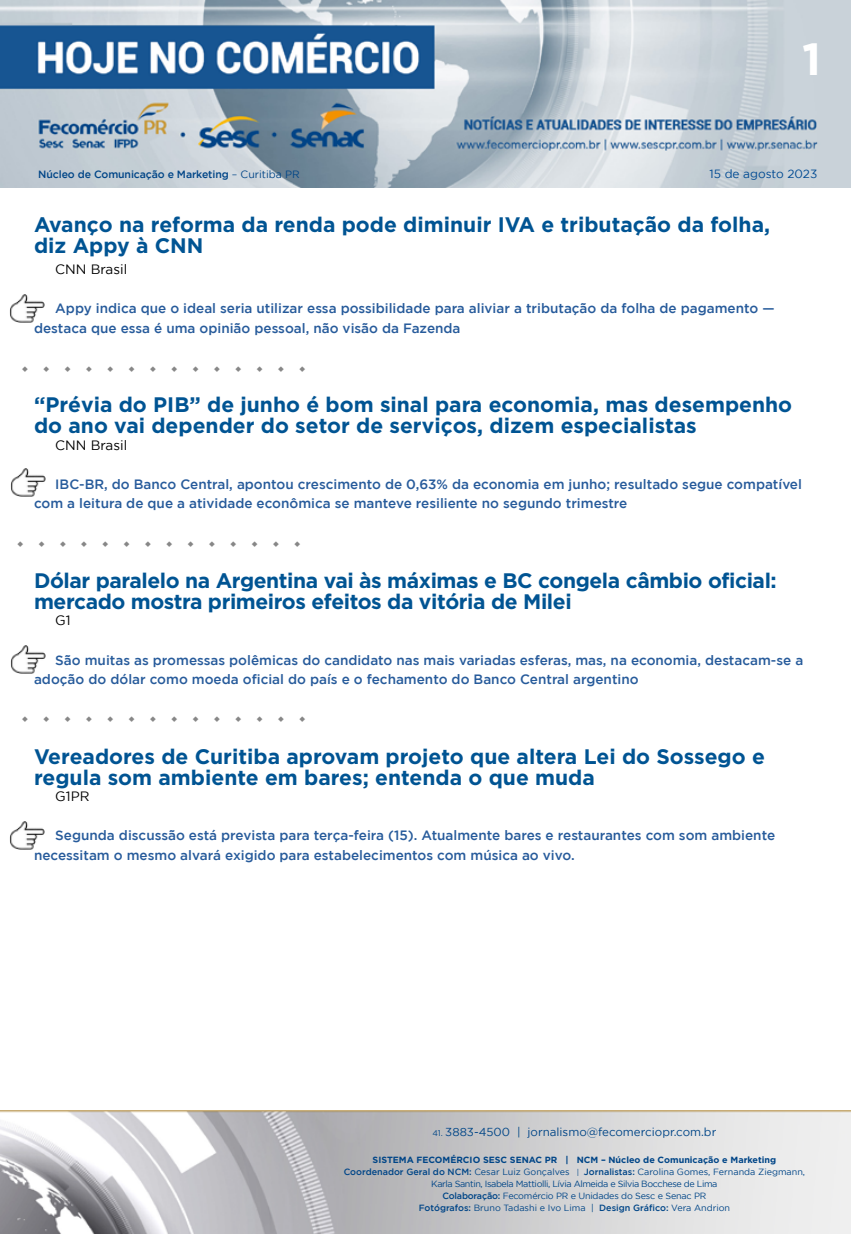
<style>
.page{position:relative;width:851px;height:1234px;background:#fff}
.page>*{position:absolute;margin:0;border:0;box-sizing:border-box;transform-origin:0 0}
.t1{font:700 45px "Gotham";color:#fff}
.t2{font:700 21px/21px "Gotham";color:#005493}
.t3{font:700 21px/21px "Gotham";letter-spacing:-.02em;color:#005493}
.t4{font:500 13.5px/19.5px "Gotham";color:#275b9b}
.t5{font:13.5px "Gotham";color:#000}
.t6{font:11.85px "Gotham";color:#004a93}
.t7{font:11.55px "Gotham";color:#004587}
.t8{font:500 10.5px "Gotham";letter-spacing:-.01em;color:#004587}
.t9{font:9px/12px "Gotham";letter-spacing:-.02em;color:#004587;text-align:center}
.s1{font-weight:400}
.s2{font-size:8.25px}
.s3{font-weight:700}
.s4{font-weight:500}
.s5{font-size:7.65px}
</style>
<div class="page">
<img style="left:0;top:0;width:850px;height:188px">
<img style="left:0;top:1110px;width:850px;height:123px">
<img style="left:11px;top:468px;width:35px;height:28px">
<img style="left:9px;top:294px;width:36px;height:28px">
<img style="left:11px;top:645px;width:35px;height:28px">
<img style="left:9px;top:821px;width:36px;height:28px">
<h1 class="t1" style="left:802px;top:33px;width:20px">1</h1>
<p class="t8" style="left:38px;top:168px;width:263px">Núcleo de Comunicação e Marketing <span class="s1">– Curitiba PR</span></p>
<p class="t6" style="left:709px;top:168px;width:109px">15 de agosto 2023</p>
<h2 class="t2" style="left:34px;top:213px;width:737px">Avanço na reforma da renda pode diminuir IVA e tributação da folha, diz Appy à CNN</h2>
<p class="t5" style="left:55px;top:262px;width:73px">CNN Brasil</p>
<p class="t4" style="left:34px;top:298px;width:742px;text-indent:21px">Appy indica que o ideal seria utilizar essa possibilidade para aliviar a tributação da folha de pagamento — destaca que essa é uma opinião pessoal, não visão da Fazenda</p>
<h2 class="t2" style="left:34px;top:394px;width:759px">“Prévia do PIB” de junho é bom sinal para economia, mas desempenho do ano vai depender do setor de serviços, dizem especialistas</h2>
<p class="t5" style="left:55px;top:437px;width:73px">CNN Brasil</p>
<p class="t4" style="left:34px;top:474px;width:769px;text-indent:21px">IBC-BR, do Banco Central, apontou crescimento de 0,63% da economia em junho; resultado segue compatível com a leitura de que a atividade econômica se manteve resiliente no segundo trimestre</p>
<h2 class="t3" style="left:34px;top:569px;width:744px">Dólar paralelo na Argentina vai às máximas e BC congela câmbio oficial: mercado mostra primeiros efeitos da vitória de Milei</h2>
<p class="t5" style="left:55px;top:613px;width:17px">G1</p>
<p class="t4" style="left:34px;top:649px;width:770px;text-indent:21px">São muitas as promessas polêmicas do candidato nas mais variadas esferas, mas, na economia, destacam-se a adoção do dólar como moeda oficial do país e o fechamento do Banco Central argentino</p>
<h2 class="t2" style="left:34px;top:745px;width:732px">Vereadores de Curitiba aprovam projeto que altera Lei do Sossego e regula som ambiente em bares; entenda o que muda</h2>
<p class="t5" style="left:55px;top:788px;width:36px">G1PR</p>
<p class="t4" style="left:34px;top:825px;width:742px;text-indent:21px">Segunda discussão está prevista para terça-feira (15). Atualmente bares e restaurantes com som ambiente necessitam o mesmo alvará exigido para estabelecimentos com música ao vivo.</p>
<p class="t7" style="left:432px;top:1125px;width:285px"><span class="s2">41.</span> 3883-4500 | jornalismo@fecomerciopr.com.br</p>
<p class="t9" style="left:343px;top:1153px;width:463px"><span class="s3">SISTEMA FECOMÉRCIO SESC SENAC PR | NCM – Núcleo de Comunicação e Marketing </span><span class="s4">Coordenador Geral do NCM:</span> Cesar Luiz Gonçalves <span class="s5">|</span> <span class="s4">Jornalistas:</span> Carolina Gomes, Fernanda Ziegmann, Karla Santin, Isabela Mattiolli, Lívia Almeida e Silvia Bocchese de Lima<br><span class="s4">Colaboração:</span> Fecomércio PR e Unidades do Sesc e Senac PR<br><span class="s4">Fotógrafos:</span> Bruno Tadashi e Ivo Lima | <span class="s4">Design Gráfico:</span> Vera Andrion</p>
</div>
